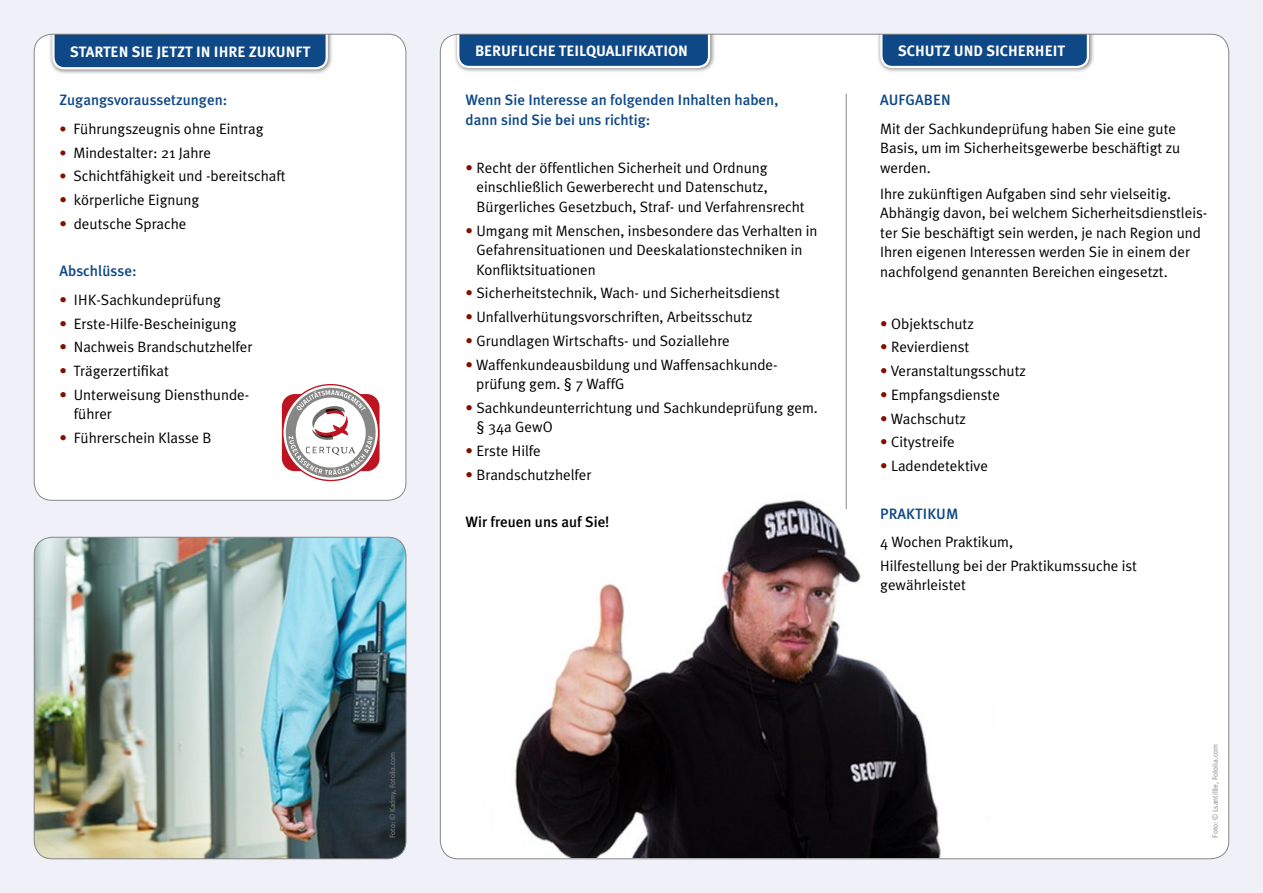
<style>
.page{position:relative;width:1263px;height:893px;background:#f0f1f8}
.page>*{position:absolute;margin:0;border:0;box-sizing:border-box;transform-origin:0 0}
.t1{font:15px/19.5px "Meta Plus Normal";color:#000}
.t2{font:500 15px/19.5px "Meta Plus";color:#0f4887}
.t3{font:700 15px "Meta Plus";color:#fff}
.t4{font:500 15px "Meta Plus";color:#000}
.t5{font:7.5px "Meta Plus Normal";color:#878786}
.s1{font-size:14.25px;color:#830f01}
.s2{color:#830f01}
</style>
<div class="page">
<img style="left:34px;top:537px;width:372px;height:322px">
<div style="left:34px;top:537px;width:372px;height:322px;border:1px solid #878786;border-radius:18px"></div>
<div style="left:34px;top:34px;width:372px;height:466px;background:#fff;border-radius:18px"></div>
<div style="left:49px;top:34px;width:284px;height:41px;background:#000;opacity:.5"></div>
<svg style="left:51px;top:36px;width:278px;height:35px;background:#2b5c93"></svg>
<div style="left:440px;top:34px;width:789px;height:825px;background:#fff;border-radius:18px"></div>
<div style="left:453px;top:34px;width:263px;height:40px;background:#000;opacity:.5"></div>
<svg style="left:456px;top:36px;width:255px;height:33px;background:#295b92"></svg>
<div style="left:877px;top:34px;width:218px;height:40px;background:#000;opacity:.5"></div>
<svg style="left:879px;top:36px;width:211px;height:33px;background:#2b5c93"></svg>
<svg style="left:282px;top:384px;width:97px;height:97px"></svg>
<img style="left:514px;top:481px;width:427px;height:377px">
<hr style="left:846px;top:94px;width:1px;height:415px;background:#878786">
<p class="t3" style="left:70px;top:43px;width:242px">STARTEN SIE JETZT IN IHRE ZUKUNFT</p>
<p class="t3" style="left:475px;top:42px;width:214px">BERUFLICHE TEILQUALIFIKATION</p>
<p class="t3" style="left:898px;top:42px;width:169px">SCHUTZ UND SICHERHEIT</p>
<p class="t2" style="left:60px;top:90px;width:169px">Zugangsvoraussetzungen:</p>
<p class="t1" style="left:60px;top:119px;width:205px"><span class="s1">•</span> Führungszeugnis ohne Eintrag</p>
<p class="t1" style="left:60px;top:143px;width:153px"><span class="s1">•</span> Mindestalter: 21 Jahre</p>
<p class="t1" style="left:60px;top:166px;width:228px"><span class="s1">•</span> Schichtfähigkeit und -bereitschaft</p>
<p class="t1" style="left:60px;top:190px;width:141px"><span class="s2">•</span> körperliche Eignung</p>
<p class="t1" style="left:60px;top:214px;width:128px"><span class="s2">•</span> deutsche Sprache</p>
<p class="t2" style="left:60px;top:261px;width:79px">Abschlüsse:</p>
<p class="t1" style="left:60px;top:290px;width:163px"><span class="s2">•</span> IHK-Sachkundeprüfung</p>
<p class="t1" style="left:60px;top:314px;width:179px"><span class="s2">•</span> Erste-Hilfe-Bescheinigung</p>
<p class="t1" style="left:60px;top:337px;width:194px"><span class="s2">•</span> Nachweis Brandschutzhelfer</p>
<p class="t1" style="left:60px;top:361px;width:111px"><span class="s2">•</span> Trägerzertifikat</p>
<p class="t1" style="left:74px;top:385px;width:177px;text-indent:-14px"><span class="s2">•</span> Unterweisung Diensthunde&shy;führer</p>
<p class="t1" style="left:60px;top:428px;width:154px"><span class="s2">•</span> Führerschein Klasse B</p>
<p class="t2" style="left:466px;top:90px;width:314px">Wenn Sie Interesse an folgenden Inhalten haben, dann sind Sie bei uns richtig:</p>
<p class="t1" style="left:476px;top:158px;width:330px;text-indent:-11px"><span class="s2">•</span> Recht der öffentlichen Sicherheit und Ordnung einschließlich Gewerberecht und Datenschutz,<br>Bürgerliches Gesetzbuch, Straf- und Verfahrensrecht</p>
<p class="t1" style="left:476px;top:220px;width:342px;text-indent:-11px"><span class="s2">•</span> Umgang mit Menschen, insbesondere das Verhalten in<br>Gefahrensituationen und Deeskalationstechniken in<br>Konfliktsituationen</p>
<p class="t1" style="left:466px;top:283px;width:316px"><span class="s2">•</span> Sicherheitstechnik, Wach- und Sicherheitsdienst</p>
<p class="t1" style="left:466px;top:307px;width:288px"><span class="s2">•</span> Unfallverhütungsvorschriften, Arbeitsschutz</p>
<p class="t1" style="left:466px;top:331px;width:266px"><span class="s2">•</span> Grundlagen Wirtschafts- und Soziallehre</p>
<p class="t1" style="left:476px;top:354px;width:303px;text-indent:-11px"><span class="s2">•</span> Waffenkundeausbildung und Waffensachkunde&shy;prüfung gem. § 7 WaffG</p>
<p class="t1" style="left:476px;top:398px;width:343px;text-indent:-11px"><span class="s2">•</span> Sachkundeunterrichtung und Sachkundeprüfung gem. § 34a GewO</p>
<p class="t1" style="left:466px;top:441px;width:77px"><span class="s2">•</span> Erste Hilfe</p>
<p class="t1" style="left:466px;top:465px;width:127px"><span class="s2">•</span> Brandschutzhelfer</p>
<p class="t4" style="left:466px;top:513px;width:145px">Wir freuen uns auf Sie!</p>
<p class="t2" style="left:880px;top:90px;width:72px">AUFGABEN</p>
<p class="t1" style="left:880px;top:119px;width:302px">Mit der Sachkundeprüfung haben Sie eine gute<br>Basis, um im Sicherheitsgewerbe beschäftigt zu werden.</p>
<p class="t1" style="left:880px;top:184px;width:329px">Ihre zukünftigen Aufgaben sind sehr vielseitig.<br>Abhängig davon, bei welchem Sicherheitsdienstleis&shy;ter Sie beschäftigt sein werden, je nach Region und Ihren eigenen Interessen werden Sie in einem der nachfolgend genannten Bereichen eingesetzt.</p>
<p class="t1" style="left:880px;top:313px;width:95px"><span class="s2">•</span> Objektschutz</p>
<p class="t1" style="left:880px;top:337px;width:91px"><span class="s2">•</span> Revierdienst</p>
<p class="t1" style="left:880px;top:361px;width:147px"><span class="s2">•</span> Veranstaltungsschutz</p>
<p class="t1" style="left:880px;top:385px;width:121px"><span class="s2">•</span> Empfangsdienste</p>
<p class="t1" style="left:880px;top:408px;width:87px"><span class="s2">•</span> Wachschutz</p>
<p class="t1" style="left:880px;top:432px;width:76px"><span class="s2">•</span> Citystreife</p>
<p class="t1" style="left:880px;top:456px;width:109px"><span class="s2">•</span> Ladendetektive</p>
<p class="t2" style="left:880px;top:503px;width:80px">PRAKTIKUM</p>
<p class="t1" style="left:880px;top:530px;width:258px;line-height:23.7px">4 Wochen Praktikum,<br>Hilfestellung bei der Praktikumssuche ist</p>
<p class="t1" style="left:880px;top:575px;width:87px">gewährleistet</p>
<p class="t5" style="left:388px;top:838px;width:88px;rotate:-90deg">Foto: © Kadmy, Fotolia.com</p>
<p class="t5" style="left:1211px;top:838px;width:95px;rotate:-90deg">Foto: © Lsantillie, Fotolia.com</p>
</div>
